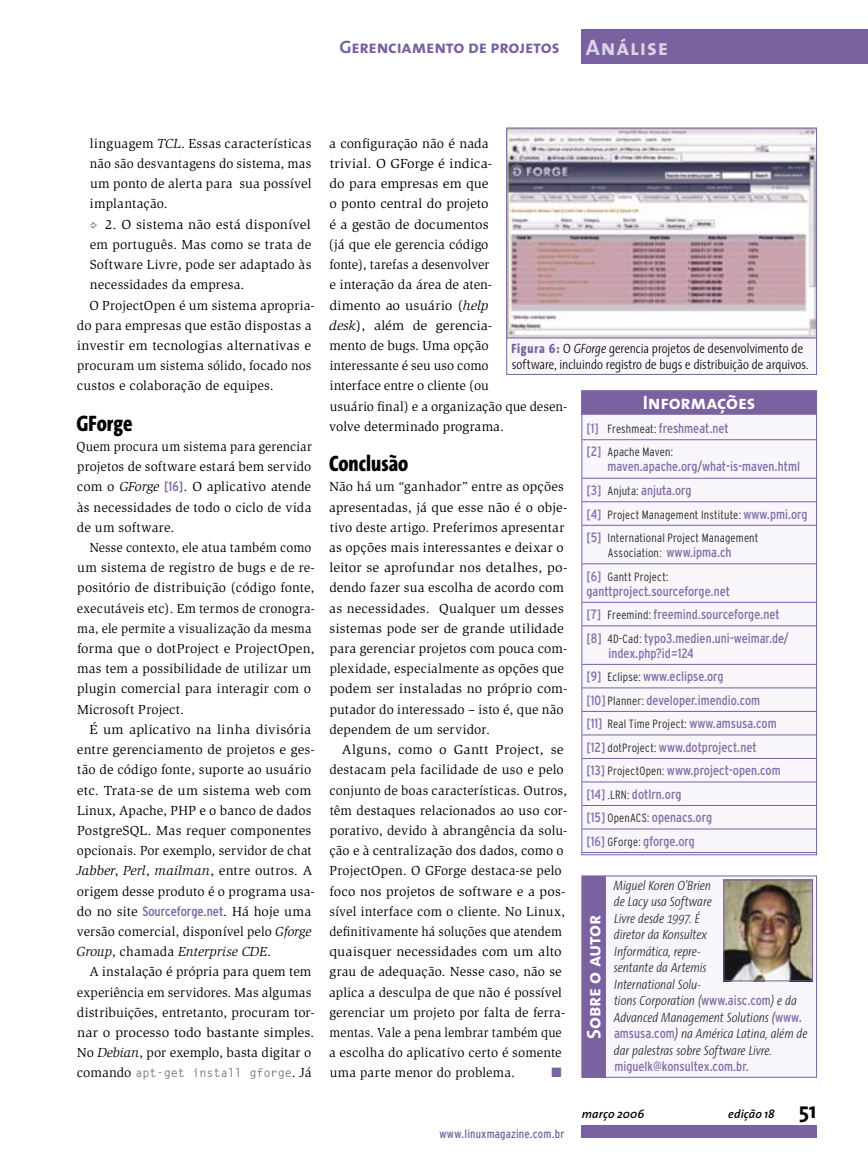
<style>
.page{position:relative;width:868px;height:1170px;background:#fff}
.page>*{position:absolute;margin:0;border:0;box-sizing:border-box;transform-origin:0 0}
.t1{font:800 22.5px "The Sans Condensed";color:#000}
.t2{font:19.5px "The Sans Bold Caps";letter-spacing:-.01em;color:#fff}
.t3{font:18px "The Sans Bold Caps";letter-spacing:-.01em;color:#7a619f}
.t4{font:13.5px/20.2px "Slimbach";letter-spacing:.01em;color:#000}
.t5{font:13.5px/20.2px "Slimbach";letter-spacing:.01em;color:#000;scale:1.05 1}
.t6{font:condensed 13.5px/23.5px "Interstate";color:#856fa8}
.t7{font:13.5px/20.2px "Slimbach";letter-spacing:.01em;color:#000;scale:.96 1}
.t8{font:italic 300 13.5px/16.5px "The Sans Condensed";color:#2a2a2a}
.t9{font:13.5px/20.2px "Slimbach";letter-spacing:.01em;color:#000;text-align:justify;scale:.95 1}
.t10{font:300 13.5px/16.5px "The Sans Condensed";color:#000}
.t11{font:13.5px "Slimbach";letter-spacing:.01em;color:#000;scale:1.04 1}
.t12{font:13.5px "Zapf Dingbats";color:#7a619f}
.t13{font:300 condensed 12px/23.5px "Interstate";letter-spacing:.015em;color:#2a2a2a}
.t14{font:700 12px "Gothic Looser";letter-spacing:-.01em;color:#677c8d}
.t15{font:condensed 12px "Interstate";letter-spacing:.015em;color:#7a619f}
.t16{font:italic 600 12px "The Sans";letter-spacing:.01em;color:#000}
.s1{font-size:22.5px;color:#dbd4e6}
.s2{font-style:italic}
.s3{font-family:"Interstate";font-stretch:condensed;color:#7a619f}
.s4{font-family:"Slimbach";font-weight:400;font-size:13.5px;color:#000}
.s5{font-weight:800;color:#7a619f}
.s6{font-weight:300;font-size:12px;color:#2a2a2a}
.s7{font-weight:400;font-size:13.5px;color:#856fa8}
.s8{font-family:"Interstate";font-weight:400;font-style:normal;font-stretch:condensed;color:#856fa8}
.s9{font-weight:700;font-style:normal;font-size:22.5px}
</style>
<div class="page">
<div style="left:506px;top:330px;width:310px;height:44px;background:#f8f6fa"></div>
<div style="left:506px;top:330px;width:310px;height:45px;border:1px solid #7a619f"></div>
<img style="left:508px;top:130px;width:306px;height:206px">
<div style="left:506px;top:128px;width:310px;height:210px;border:1px solid #7a619f"></div>
<div style="left:581px;top:875px;width:235px;height:202px;background:#f8f6fa"></div>
<div style="left:582px;top:875px;width:24px;height:202px;background:#7a619f"></div>
<div style="left:581px;top:875px;width:235px;height:202px;border:1px solid #7a619f"></div>
<img style="left:723px;top:881px;width:89px;height:100px">
<div style="left:723px;top:879px;width:89px;height:101px;border:1px solid #7a619f"></div>
<div style="left:581px;top:390px;width:235px;height:464px;background:#f8f6fa"></div>
<div style="left:581px;top:391px;width:235px;height:24px;background:#7a619f"></div>
<hr style="left:582px;top:439px;width:234px;height:1px;background:#7a619f">
<hr style="left:582px;top:478px;width:234px;height:1px;background:#7a619f">
<hr style="left:582px;top:501px;width:234px;height:1px;background:#7a619f">
<hr style="left:582px;top:525px;width:234px;height:1px;background:#7a619f">
<hr style="left:582px;top:563px;width:234px;height:1px;background:#7a619f">
<hr style="left:582px;top:602px;width:234px;height:1px;background:#7a619f">
<hr style="left:582px;top:625px;width:234px;height:1px;background:#7a619f">
<hr style="left:582px;top:664px;width:234px;height:1px;background:#7a619f">
<hr style="left:582px;top:687px;width:234px;height:1px;background:#7a619f">
<hr style="left:582px;top:711px;width:234px;height:1px;background:#7a619f">
<hr style="left:582px;top:734px;width:234px;height:1px;background:#7a619f">
<hr style="left:582px;top:758px;width:234px;height:1px;background:#7a619f">
<hr style="left:582px;top:781px;width:234px;height:1px;background:#7a619f">
<hr style="left:582px;top:805px;width:234px;height:1px;background:#7a619f">
<hr style="left:582px;top:828px;width:234px;height:1px;background:#7a619f">
<hr style="left:582px;top:852px;width:234px;height:1px;background:#7a619f">
<div style="left:581px;top:390px;width:235px;height:465px;border:1px solid #7a619f"></div>
<div style="left:581px;top:1125px;width:235px;height:12px;background:#7a619f"></div>
<div style="left:581px;top:30px;width:286px;height:34px;background:#7a619f"></div>
<h3 class="t3" style="left:339px;top:32px;width:330px">Gerenciamento de projetos <span class="s1">Análise</span></h3>
<p class="t4" style="left:90px;top:133px;width:223px;text-align:justify">linguagem <span class="s2">TCL</span>. Essas características não são desvantagens do sistema, mas um ponto de alerta para sua possível implantação.</p>
<p class="t11" style="left:105px;top:216px;width:199px">2. O sistema não está disponível</p>
<p class="t4" style="left:90px;top:234px;width:223px">em português. Mas como se trata de</p>
<p class="t4" style="left:90px;top:254px;width:223px">Software Livre, pode ser adaptado às</p>
<p class="t4" style="left:90px;top:275px;width:156px">necessidades da empresa.</p>
<p class="t4" style="left:89px;top:295px;width:227px">O ProjectOpen é um sistema apropria-</p>
<p class="t4" style="left:77px;top:315px;width:236px">do para empresas que estão dispostas a</p>
<p class="t4" style="left:77px;top:335px;width:235px">investir em tecnologias alternativas e</p>
<p class="t4" style="left:77px;top:355px;width:235px">procuram um sistema sólido, focado nos</p>
<p class="t4" style="left:77px;top:376px;width:198px">custos e colaboração de equipes.</p>
<h1 class="t1" style="left:77px;top:410px;width:57px">GForge</h1>
<p class="t9" style="left:77px;top:436px;width:249px">Quem procura um sistema para gerenciar projetos de software estará bem servido com o <span class="s2">GForge</span> <span class="s3">[16]</span>. O aplicativo atende às necessidades de todo o ciclo de vida de um software.</p>
<p class="t7" style="left:77px;top:537px;width:249px;text-indent:12px">Nesse contexto, ele atua também como um sistema de registro de bugs e de re&shy;positório de distribuição (código fonte, executáveis etc). Em termos de cronogra&shy;ma, ele permite a visualização da mesma forma que o dotProject e ProjectOpen, mas tem a possibilidade de utilizar um plugin comercial para interagir com o Microsoft Project.</p>
<p class="t5" style="left:77px;top:719px;width:228px;text-indent:13px">É um aplicativo na linha divisória entre gerenciamento de projetos e ges&shy;tão de código fonte, suporte ao usuário etc. Trata-se de um sistema web com Linux, Apache, PHP e o banco de dados PostgreSQL. Mas requer componentes opcionais. Por exemplo, servidor de chat <span class="s2">Jabber</span>, <span class="s2">Perl</span>, <span class="s2">mailman</span>, entre outros. A origem desse produto é o programa usa&shy;do no site <span class="s3">Sourceforge.net</span>. Há hoje uma versão comercial, disponível pelo <span class="s2">Gforge Group</span>, chamada <span class="s2">Enterprise CDE</span>.</p>
<p class="t4" style="left:77px;top:961px;width:239px;text-indent:12px">A instalação é própria para quem tem experiência em servidores. Mas algumas distribuições, entretanto, procuram tor&shy;nar o processo todo bastante simples.<br>No <span class="s2">Debian</span>, por exemplo, basta digitar o</p>
<p class="t14" style="left:77px;top:1064px;width:236px"><span class="s4">comando</span> apt-get install gforge<span class="s4">. Já</span></p>
<p class="t4" style="left:328px;top:133px;width:240px">a configuração não é nada<br>trivial. O GForge é indica-<br>do para empresas em que<br>o ponto central do projeto<br>é a gestão de documentos<br>(já que ele gerencia código<br>fonte), tarefas a desenvolver<br>e interação da área de aten-<br>dimento ao usuário (<span class="s2">help<br>desk</span>), além de gerencia-<br>mento de bugs. Uma opção<br>interessante é seu uso como<br>interface entre o cliente (ou<br>usuário final) e a organização que desen&shy;volve determinado programa.</p>
<h1 class="t1" style="left:329px;top:451px;width:81px">Conclusão</h1>
<p class="t4" style="left:329px;top:477px;width:240px">Não há um “ganhador” entre as opções apresentadas, já que esse não é o obje&shy;tivo deste artigo. Preferimos apresentar as opções mais interessantes e deixar o leitor se aprofundar nos detalhes, po&shy;dendo fazer sua escolha de acordo com as necessidades. Qualquer um desses sistemas pode ser de grande utilidade para gerenciar projetos com pouca com&shy;plexidade, especialmente as opções que podem ser instaladas no próprio com&shy;putador do interessado – isto é, que não dependem de um servidor.</p>
<p class="t5" style="left:329px;top:739px;width:228px;text-indent:13px">Alguns, como o Gantt Project, se destacam pela facilidade de uso e pelo conjunto de boas características. Outros, têm destaques relacionados ao uso cor&shy;porativo, devido à abrangência da solu&shy;ção e à centralização dos dados, como o ProjectOpen. O GForge destaca-se pelo foco nos projetos de software e a pos&shy;sível interface com o cliente. No Linux, definitivamente há soluções que atendem quaisquer necessidades com um alto grau de adequação. Nesse caso, não se aplica a desculpa de que não é possível gerenciar um projeto por falta de ferra&shy;mentas. Vale a pena lembrar também que a escolha do aplicativo certo é somente uma parte menor do problema.</p>
<p class="t10" style="left:511px;top:339px;width:298px"><span class="s5">Figura 6:</span> O <span class="s2">GForge</span> gerencia projetos de desenvolvimento de software, incluindo registro de bugs e distribuição de arquivos.</p>
<h2 class="t2" style="left:642px;top:386px;width:114px">Informações</h2>
<p class="t6" style="left:586px;top:416px;width:144px">[1] <span class="s6">Freshmeat:</span> freshmeat.net</p>
<p class="t13" style="left:586px;top:440px;width:88px"><span class="s7">[2]</span> Apache Maven:</p>
<p class="t6" style="left:586px;top:455px;width:215px;text-indent:21px">maven.apache.org/what-is-maven.html [3] <span class="s6">Anjuta:</span> anjuta.org</p>
<p class="t13" style="left:586px;top:502px;width:222px"><span class="s7">[4]</span> Project Management Institute: <span class="s7">www.pmi.org [5]</span> International Project Management</p>
<p class="t13" style="left:586px;top:541px;width:147px;text-indent:21px">Association: <span class="s7">www.ipma.ch [6]</span> Gantt Project:</p>
<p class="t6" style="left:586px;top:579px;width:204px">ganttproject.sourceforge.net<br>[7] <span class="s6">Freemind:</span> freemind.sourceforge.net [8] <span class="s6">4D-Cad:</span> typo3.medien.uni-weimar.de/</p>
<p class="t6" style="left:586px;top:641px;width:196px;text-indent:22px">index.php?id=124<br>[9] <span class="s6">Eclipse:</span> www.eclipse.org<br>[10] <span class="s6">Planner:</span> developer.imendio.com<br>[11] <span class="s6">Real Time Project:</span> www.amsusa.com [12] <span class="s6">dotProject:</span> www.dotproject.net<br>[13] <span class="s6">ProjectOpen:</span> www.project-open.com [14] <span class="s6">.LRN:</span> dotlrn.org<br>[15] <span class="s6">OpenACS:</span> openacs.org<br>[16] <span class="s6">GForge:</span> gforge.org</p>
<p class="t8" style="left:613px;top:876px;width:195px">Miguel Koren O'Brien<br>de Lacy usa Software<br>Livre desde 1997. É<br>diretor da Konsultex<br>Informática, repre-<br>sentante da Artemis<br>International Solu-<br>tions Corporation (<span class="s8">www.aisc.com</span>) e da<br>Advanced Management Solutions (<span class="s8">www. amsusa.com</span>) na América Latina, além de dar palestras sobre Software Livre.</p>
<p class="t6" style="left:614px;top:1054px;width:136px">miguelk@konsultex.com.br.</p>
<h2 class="t2" style="left:577px;top:1038px;width:125px;rotate:-90deg">Sobre o autor</h2>
<p class="t12" style="left:551px;top:1066px;width:12px">■</p>
<p class="t15" style="left:439px;top:1126px;width:126px">www.linuxmagazine.com.br</p>
<p class="t16" style="left:581px;top:1103px;width:64px">março 2006</p>
<p class="t16" style="left:728px;top:1103px;width:90px">edição 18 <span class="s9">51</span></p>
</div>
